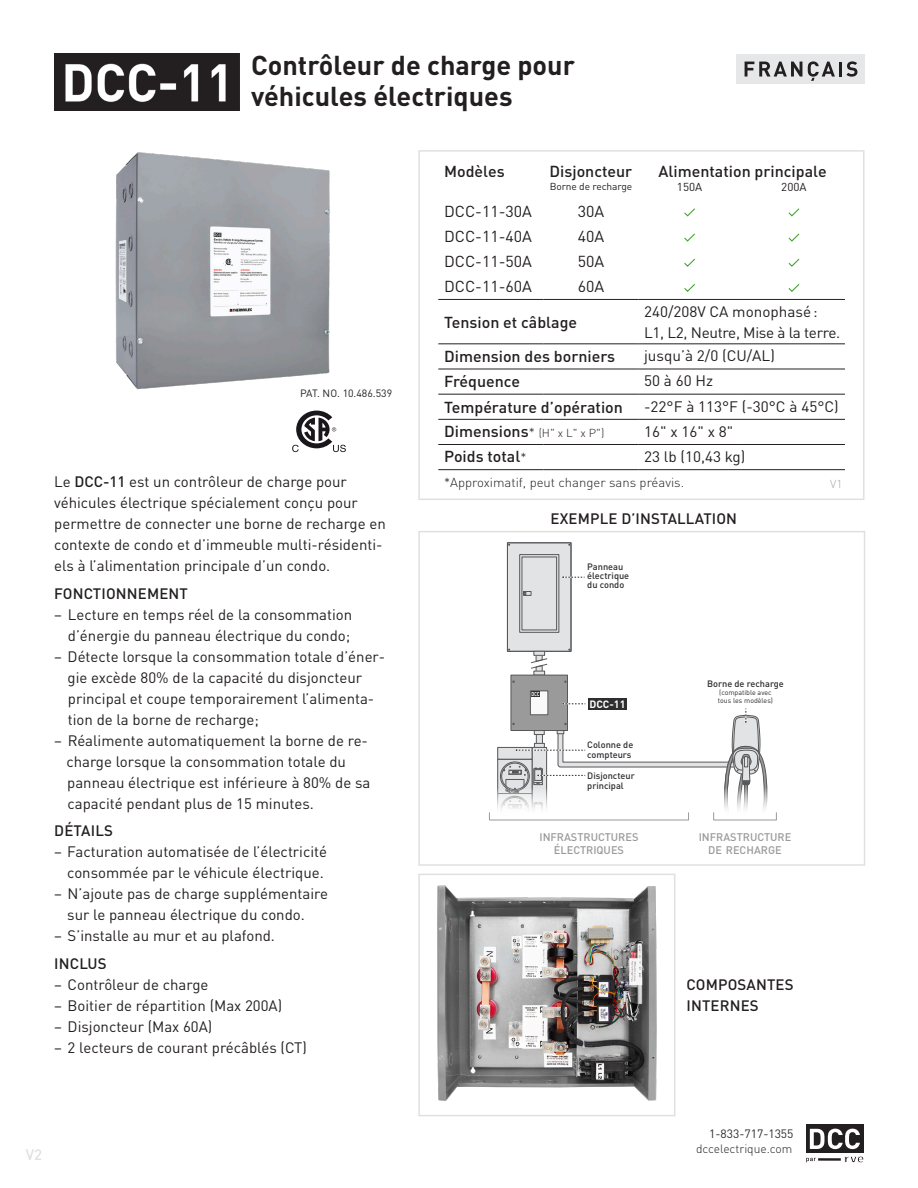
<style>
.page{position:relative;width:918px;height:1188px;background:#fff}
.page>*{position:absolute;margin:0;border:0;box-sizing:border-box;transform-origin:0 0}
.t1{font:700 27px/31.5px "DINOT";color:#231f20}
.t2{font:500 15.75px "DINOT";color:#231f20}
.t3{font:15.75px "DINOT";color:#231f20}
.t4{font:15px/21px "DINOT";color:#231f20}
.TITRE{font:500 15px/21px "DINOT";letter-spacing:.01em;color:#231f20}
.t5{font:15px/21.5px "DINOT";letter-spacing:-.02em;color:#231f20}
.Headlines{font:500 15px "DINOT";color:#e0e1df}
.t6{font:300 12.9px "DINOT";color:#231f20}
.Headlines-2{font:300 12px "DINOT";color:#231f20}
.t7{font:12px "DINOT";color:#312f30}
.t8{font:11.4px "DINOT";color:#231f20}
.t9{font:300 11.4px "DINOT";color:#a8a9ad}
.t10{font:500 10.95px/12.5px "DINOT";color:#9b9a9a;text-align:center}
.Headlines-3{font:10.5px "DINOT";color:#231f20}
.t11{font:700 10.5px "DINOT";color:#fff}
.t12{font:10.05px "DINOT";letter-spacing:-.01em;color:#231f20}
.t13{font:500 9.15px/9.4px "DINOT";color:#2d2c2f}
.t14{font:7.05px/7.9px "DINOT";color:#2d2c2f}
.s1{font-weight:500}
.s2{font-weight:300;font-size:12.9px}
.s3{font-weight:300;font-size:11.4px}
</style>
<div class="page">
<hr style="left:438px;top:343px;width:106px;height:1px;background:#231f20">
<hr style="left:544px;top:343px;width:94px;height:1px;background:#231f20">
<hr style="left:638px;top:343px;width:103px;height:1px;background:#231f20">
<hr style="left:741px;top:343px;width:104px;height:1px;background:#231f20">
<hr style="left:438px;top:369px;width:106px;height:1px;background:#231f20">
<hr style="left:544px;top:369px;width:94px;height:1px;background:#231f20">
<hr style="left:638px;top:369px;width:103px;height:1px;background:#231f20">
<hr style="left:741px;top:369px;width:104px;height:1px;background:#231f20">
<hr style="left:438px;top:394px;width:106px;height:1px;background:#231f20">
<hr style="left:544px;top:394px;width:94px;height:1px;background:#231f20">
<hr style="left:638px;top:394px;width:103px;height:1px;background:#231f20">
<hr style="left:741px;top:394px;width:104px;height:1px;background:#231f20">
<hr style="left:438px;top:299px;width:106px;height:1px;background:#231f20">
<hr style="left:544px;top:299px;width:94px;height:1px;background:#231f20">
<hr style="left:638px;top:299px;width:103px;height:1px;background:#231f20">
<hr style="left:741px;top:299px;width:104px;height:1px;background:#231f20">
<hr style="left:438px;top:469px;width:106px;height:1px;background:#231f20">
<hr style="left:544px;top:469px;width:94px;height:1px;background:#231f20">
<hr style="left:638px;top:469px;width:103px;height:1px;background:#231f20">
<hr style="left:741px;top:469px;width:104px;height:1px;background:#231f20">
<hr style="left:438px;top:419px;width:106px;height:1px;background:#231f20">
<hr style="left:544px;top:419px;width:94px;height:1px;background:#231f20">
<hr style="left:638px;top:419px;width:103px;height:1px;background:#231f20">
<hr style="left:741px;top:419px;width:104px;height:1px;background:#231f20">
<hr style="left:438px;top:444px;width:106px;height:1px;background:#231f20">
<hr style="left:544px;top:444px;width:94px;height:1px;background:#231f20">
<hr style="left:638px;top:444px;width:103px;height:1px;background:#231f20">
<hr style="left:741px;top:444px;width:104px;height:1px;background:#231f20">
<svg style="left:684px;top:208px;width:11px;height:9px"></svg>
<svg style="left:788px;top:208px;width:12px;height:9px"></svg>
<svg style="left:684px;top:233px;width:11px;height:9px"></svg>
<svg style="left:788px;top:233px;width:12px;height:9px"></svg>
<svg style="left:684px;top:258px;width:11px;height:9px"></svg>
<svg style="left:788px;top:258px;width:12px;height:9px"></svg>
<svg style="left:684px;top:284px;width:11px;height:8px"></svg>
<svg style="left:788px;top:284px;width:12px;height:8px"></svg>
<div style="left:418px;top:150px;width:447px;height:350px;border:2px solid #e0e1df"></div>
<div style="left:736px;top:54px;width:129px;height:30px;background:#e6e7e9"></div>
<svg style="left:745px;top:62px;width:57px;height:15px"></svg>
<svg style="left:808px;top:61px;width:27px;height:20px"></svg>
<hr style="left:839px;top:62px;width:3px;height:15px;background:#231f20">
<svg style="left:846px;top:61px;width:11px;height:16px"></svg>
<div style="left:418px;top:874px;width:257px;height:242px;border:2px solid #e0e1df"></div>
<svg style="left:292px;top:411px;width:54px;height:41px"></svg>
<img style="left:115px;top:152px;width:215px;height:237px">
<hr style="left:818px;top:1158px;width:23px;height:3px;background:#231f20">
<svg style="left:845px;top:1156px;width:19px;height:7px"></svg>
<svg style="left:806px;top:1158px;width:10px;height:4px"></svg>
<div style="left:806px;top:1124px;width:58px;height:29px;background:#231f20"></div>
<svg style="left:810px;top:1129px;width:50px;height:20px"></svg>
<svg style="left:507px;top:543px;width:64px;height:108px;background:#d2d3d4"></svg>
<div style="left:507px;top:543px;width:64px;height:108px;border:1px solid #58585a"></div>
<svg style="left:522px;top:557px;width:63px;height:73px"></svg>
<svg style="left:498px;top:638px;width:269px;height:183px"></svg>
<div style="left:713px;top:813px;width:64px;height:7px;border:1px solid #9b9a9a"></div>
<div style="left:489px;top:813px;width:200px;height:7px;border:1px solid #9b9a9a"></div>
<div style="left:588px;top:698px;width:39px;height:12px;background:#2e2d30"></div>
<div style="left:418px;top:531px;width:447px;height:335px;border:2px solid #e0e1df"></div>
<img style="left:438px;top:885px;width:218px;height:216px">
<img style="left:54px;top:54px;width:186px;height:56px">
<div style="left:212px;top:257px;width:12px;height:9px;background:#fff;border-radius:50%"></div>
<p class="t1" style="left:251px;top:48px;width:325px">Contrôleur de charge pour véhicules électriques</p>
<p class="Headlines-3" style="left:300px;top:387px;width:94px">PAT. NO. 10.486.539</p>
<p class="t4" style="left:54px;top:471px;width:333px">Le <span class="s1">DCC-11</span> est un contrôleur de charge pour véhicules électrique spécialement conçu pour permettre de connecter une borne de recharge en contexte de condo et d’immeuble multi-résidenti&shy;els à l’alimentation principale d’un condo.</p>
<p class="TITRE" style="left:54px;top:582px;width:135px">FONCTIONNEMENT</p>
<p class="t4" style="left:54px;top:603px;width:300px;text-align:right">– Lecture en temps réel de la consommation d’énergie du panneau électrique du condo;</p>
<p class="t4" style="left:68px;top:645px;width:319px;text-indent:-13px">– Détecte lorsque la consommation totale d’éner&shy;gie excède 80% de la capacité du disjoncteur principal et coupe temporairement l’alimenta&shy;tion de la borne de recharge;</p>
<p class="t4" style="left:66px;top:729px;width:306px;text-indent:-12px">– Réalimente automatiquement la borne de re&shy;charge lorsque la consommation totale du panneau électrique est inférieure à 80% de sa capacité pendant plus de 15 minutes.</p>
<p class="TITRE" style="left:54px;top:820px;width:60px">DÉTAILS</p>
<p class="t4" style="left:54px;top:841px;width:274px;text-align:right">– Facturation automatisée de l’électricité consommée par le véhicule électrique.</p>
<p class="t4" style="left:67px;top:883px;width:262px;text-indent:-13px">– N’ajoute pas de charge supplémentaire sur le panneau électrique du condo.</p>
<p class="t4" style="left:54px;top:925px;width:222px">– S’installe au mur et au plafond.</p>
<p class="TITRE" style="left:54px;top:953px;width:54px">INCLUS</p>
<p class="t4" style="left:54px;top:974px;width:156px">– Contrôleur de charge</p>
<p class="t4" style="left:54px;top:995px;width:230px">– Boitier de répartition (Max 200A)</p>
<p class="t4" style="left:54px;top:1016px;width:160px">– Disjoncteur (Max 60A)</p>
<p class="t4" style="left:54px;top:1037px;width:254px">– 2 lecteurs de courant précâblés (CT)</p>
<p class="t2" style="left:444px;top:161px;width:62px">Modèles</p>
<p class="t2" style="left:550px;top:161px;width:84px">Disjoncteur</p>
<p class="t2" style="left:659px;top:161px;width:170px">Alimentation principale</p>
<p class="t12" style="left:550px;top:180px;width:84px">Borne de recharge</p>
<p class="t8" style="left:677px;top:180px;width:27px">150A</p>
<p class="t8" style="left:781px;top:180px;width:27px">200A</p>
<p class="t3" style="left:444px;top:201px;width:89px">DCC-11-30A</p>
<p class="t3" style="left:578px;top:201px;width:28px">30A</p>
<p class="t3" style="left:444px;top:226px;width:89px">DCC-11-40A</p>
<p class="t3" style="left:578px;top:226px;width:28px">40A</p>
<p class="t3" style="left:444px;top:251px;width:89px">DCC-11-50A</p>
<p class="t3" style="left:578px;top:251px;width:28px">50A</p>
<p class="t3" style="left:444px;top:277px;width:89px">DCC-11-60A</p>
<p class="t3" style="left:578px;top:277px;width:28px">60A</p>
<p class="t2" style="left:444px;top:312px;width:135px">Tension et câblage</p>
<p class="t5" style="left:644px;top:300px;width:198px">240/208V CA monophasé :<br>L1, L2, Neutre, Mise à la terre.</p>
<p class="t2" style="left:444px;top:346px;width:173px">Dimension des borniers</p>
<p class="t4" style="left:644px;top:345px;width:132px">jusqu’à 2/0 (CU/AL)</p>
<p class="t2" style="left:444px;top:371px;width:77px">Fréquence</p>
<p class="t4" style="left:644px;top:370px;width:71px">50 à 60 Hz</p>
<p class="t2" style="left:444px;top:397px;width:180px">Température d’opération</p>
<p class="t4" style="left:644px;top:396px;width:196px">-22°F à 113°F (-30°C à 45°C)</p>
<p class="t2" style="left:444px;top:421px;width:162px">Dimensions<span class="s2">*</span> <span class="s3">(H" x L" x P")</span></p>
<p class="t4" style="left:644px;top:420px;width:91px">16" x 16" x 8"</p>
<p class="t2" style="left:444px;top:446px;width:84px">Poids total<span class="s2">*</span></p>
<p class="t4" style="left:644px;top:446px;width:103px">23 lb (10,43 kg)</p>
<p class="t6" style="left:444px;top:474px;width:242px">*Approximatif, peut changer sans préavis.</p>
<p class="t9" style="left:830px;top:476px;width:14px">V1</p>
<p class="TITRE" style="left:551px;top:508px;width:188px">EXEMPLE D’INSTALLATION</p>
<p class="t13" style="left:587px;top:562px;width:44px">Panneau électrique du condo</p>
<p class="t11" style="left:590px;top:697px;width:37px">DCC-11</p>
<p class="t13" style="left:587px;top:740px;width:48px">Colonne de compteurs</p>
<p class="t13" style="left:587px;top:771px;width:49px">Disjoncteur principal</p>
<p class="t10" style="left:539px;top:831px;width:101px">INFRASTRUCTURES<br>ÉLECTRIQUES</p>
<p class="t13" style="left:707px;top:679px;width:78px">Borne de recharge</p>
<p class="t14" style="left:718px;top:688px;width:57px">(compatible avec tous les modèles)</p>
<p class="t10" style="left:699px;top:831px;width:94px">INFRASTRUCTURE<br>DE RECHARGE</p>
<p class="TITRE" style="left:686px;top:974px;width:109px">COMPOSANTES<br>INTERNES</p>
<p class="Headlines" style="left:26px;top:1145px;width:18px">V2</p>
<p class="t7" style="left:709px;top:1126px;width:86px">1-833-717-1355</p>
<p class="Headlines-2" style="left:696px;top:1141px;width:98px">dccelectrique.com</p>
</div>
